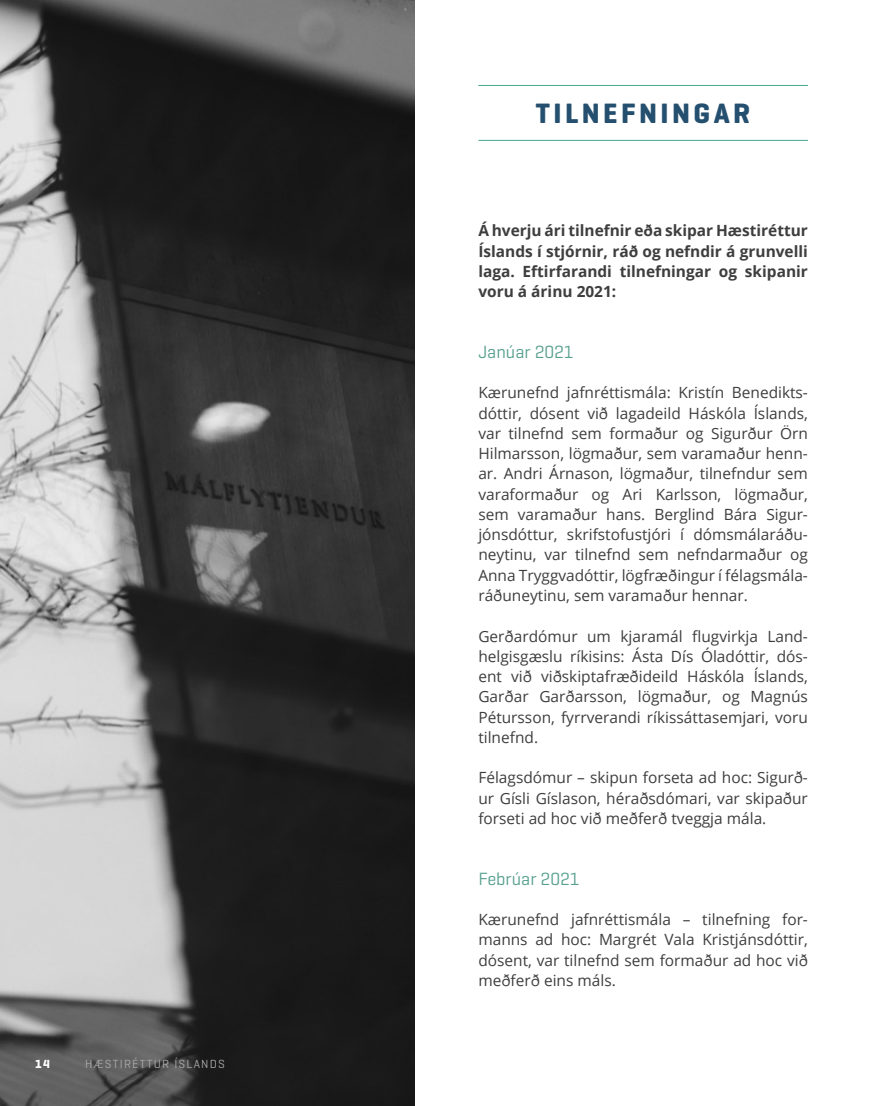
<style>
.page{position:relative;width:893px;height:1106px;background:#fff}
.page>*{position:absolute;margin:0;border:0;box-sizing:border-box;transform-origin:0 0}
.t1{font:700 28.5px "Geogrotesque";letter-spacing:.12em;color:#254f6e}
.t2{font:18px "Geogrotesque";color:#58a08f}
.t3{font:15.45px/20.2px "Open Sans";color:#3e3e3f;text-align:justify}
.t4{font:700 15.45px/20.2px "Open Sans";color:#3e3e3f;text-align:justify}
.t5{font:12px "Geogrotesque";letter-spacing:.1em;color:#a8a9ad}
.t6{font:700 12px "Geogrotesque";color:#fff}
</style>
<div class="page">
<img style="left:0;top:0;width:415px;height:1106px">
<hr style="left:478px;top:85px;width:330px;height:1px;background:#48a693">
<hr style="left:478px;top:140px;width:330px;height:1px;background:#48a693">
<p class="t6" style="left:35px;top:1056px;width:16px">14</p>
<p class="t5" style="left:85px;top:1056px;width:141px">HÆSTIRÉTTUR ÍSLANDS</p>
<h1 class="t1" style="left:536px;top:96px;width:216px">TILNEFNINGAR</h1>
<p class="t4" style="left:478px;top:220px;width:331px">Á hverju ári tilnefnir eða skipar Hæstiréttur Íslands í stjórnir, ráð og nefndir á grunvelli laga. Eftirfarandi tilnefningar og skipanir voru á árinu 2021:</p>
<p class="t2" style="left:478px;top:340px;width:97px">Janúar 2021</p>
<p class="t3" style="left:478px;top:382px;width:331px">Kærunefnd jafnréttismála: Kristín Benedikts&shy;dóttir, dósent við lagadeild Háskóla Íslands, var tilnefnd sem formaður og Sigurður Örn Hilmarsson, lögmaður, sem varamaður henn&shy;ar. Andri Árnason, lögmaður, tilnefndur sem varaformaður og Ari Karlsson, lögmaður, sem varamaður hans. Berglind Bára Sigur&shy;jónsdóttur, skrifstofustjóri í dómsmálaráðu&shy;neytinu, var tilnefnd sem nefndarmaður og Anna Tryggvadóttir, lögfræðingur í félagsmála&shy;ráðuneytinu, sem varamaður hennar.</p>
<p class="t3" style="left:478px;top:625px;width:331px">Gerðardómur um kjaramál flugvirkja Land&shy;helgisgæslu ríkisins: Ásta Dís Óladóttir, dós&shy;ent við viðskiptafræðideild Háskóla Íslands, Garðar Garðarsson, lögmaður, og Magnús Pétursson, fyrrverandi ríkissáttasemjari, voru tilnefnd.</p>
<p class="t3" style="left:478px;top:767px;width:331px">Félagsdómur – skipun forseta ad hoc: Sigurð&shy;ur Gísli Gíslason, héraðsdómari, var skipaður forseti ad hoc við meðferð tveggja mála.</p>
<p class="t2" style="left:478px;top:867px;width:103px">Febrúar 2021</p>
<p class="t3" style="left:478px;top:909px;width:331px">Kærunefnd jafnréttismála – tilnefning for&shy;manns ad hoc: Margrét Vala Kristjánsdóttir, dósent, var tilnefnd sem formaður ad hoc við meðferð eins máls.</p>
</div>
